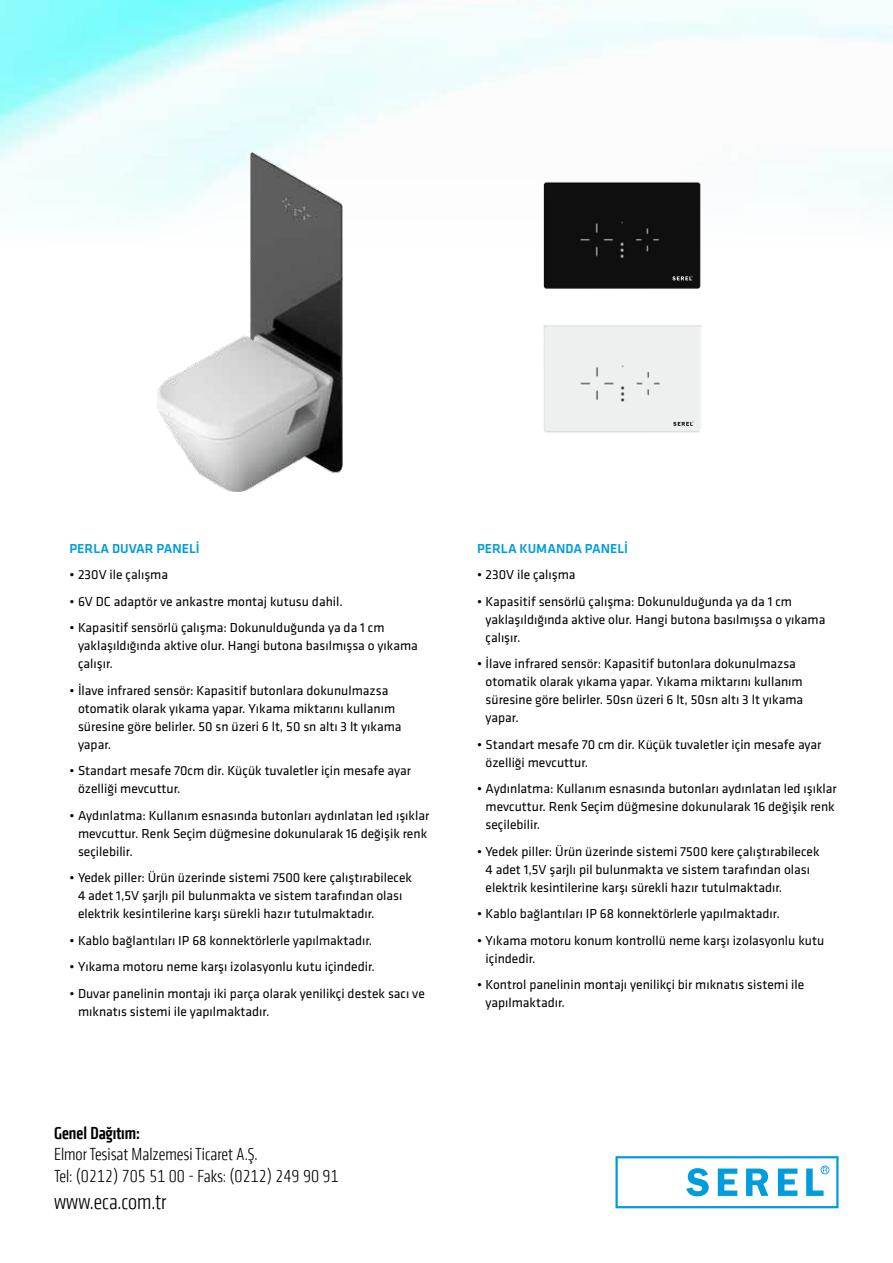
<style>
.page{position:relative;width:893px;height:1263px;background:#fff}
.page>*{position:absolute;margin:0;border:0;box-sizing:border-box;transform-origin:0 0}
.t1{font:22.5px "Klavika CH Light Cond TF";color:#000}
.t2{font:18px/21.6px "Klavika CH Light Cond TF";color:#000}
.t3{font:500 condensed 18px "Klavika CH";color:#000}
.t4{font:13.5px/18px "Klavika";color:#000}
.t5{font:500 13.5px "Klavika";color:#009ddd}
</style>
<div class="page">
<svg style="left:615px;top:1156px;width:223px;height:52px"></svg>
<img style="left:158px;top:152px;width:185px;height:340px">
<img style="left:543px;top:176px;width:171px;height:113px">
<div style="left:543px;top:324px;width:159px;height:109px;background:#eef0ef"></div>
<svg style="left:673px;top:421px;width:21px;height:5px"></svg>
<svg style="left:672px;top:276px;width:21px;height:4px"></svg>
<p class="t5" style="left:70px;top:539px;width:132px">PERLA DUVAR PANELİ</p>
<p class="t4" style="left:70px;top:565px;width:100px">• 230V ile çalışma</p>
<p class="t4" style="left:70px;top:592px;width:275px">• 6V DC adaptör ve ankastre montaj kutusu dahil.</p>
<p class="t4" style="left:78px;top:618px;width:341px;text-indent:-9px">• Kapasitif sensörlü çalışma: Dokunulduğunda ya da 1 cm yaklaşıldığında aktive olur. Hangi butona basılmışsa o yıkama çalışır.</p>
<p class="t4" style="left:78px;top:681px;width:325px;text-indent:-9px">• İlave infrared sensör: Kapasitif butonlara dokunulmazsa otomatik olarak yıkama yapar. Yıkama miktarını kullanım süresine göre belirler. 50 sn üzeri 6 lt, 50 sn altı 3 lt yıkama yapar.</p>
<p class="t4" style="left:78px;top:761px;width:334px;text-indent:-9px">• Standart mesafe 70cm dir. Küçük tuvaletler için mesafe ayar özelliği mevcuttur.</p>
<p class="t4" style="left:78px;top:806px;width:353px;text-indent:-9px">• Aydınlatma: Kullanım esnasında butonları aydınlatan led ışıklar mevcuttur. Renk Seçim düğmesine dokunularak 16 değişik renk seçilebilir.</p>
<p class="t4" style="left:78px;top:868px;width:335px;text-indent:-9px">• Yedek piller: Ürün üzerinde sistemi 7500 kere çalıştırabilecek<br>4 adet 1,5V şarjlı pil bulunmakta ve sistem tarafından olası elektrik kesintilerine karşı sürekli hazır tutulmaktadır.</p>
<p class="t4" style="left:70px;top:930px;width:304px">• Kablo bağlantıları IP 68 konnektörlerle yapılmaktadır.</p>
<p class="t4" style="left:70px;top:957px;width:307px">• Yıkama motoru neme karşı izolasyonlu kutu içindedir.</p>
<p class="t4" style="left:78px;top:983px;width:348px;text-indent:-9px">• Duvar panelinin montajı iki parça olarak yenilikçi destek sacı ve mıknatıs sistemi ile yapılmaktadır.</p>
<h2 class="t3" style="left:54px;top:1121px;width:88px">Genel Dağıtım:</h2>
<h2 class="t2" style="left:54px;top:1144px;width:286px">Elmor Tesisat Malzemesi Ticaret A.Ş.<br>Tel: (0212) 705 51 00 - Faks: (0212) 249 90 91</h2>
<h1 class="t1" style="left:54px;top:1189px;width:114px">www.eca.com.tr</h1>
<p class="t5" style="left:477px;top:539px;width:153px">PERLA KUMANDA PANELİ</p>
<p class="t4" style="left:477px;top:565px;width:100px">• 230V ile çalışma</p>
<p class="t4" style="left:486px;top:592px;width:341px;text-indent:-9px">• Kapasitif sensörlü çalışma: Dokunulduğunda ya da 1 cm yaklaşıldığında aktive olur. Hangi butona basılmışsa o yıkama çalışır.</p>
<p class="t4" style="left:486px;top:654px;width:319px;text-indent:-9px">• İlave infrared sensör: Kapasitif butonlara dokunulmazsa otomatik olarak yıkama yapar. Yıkama miktarını kullanım süresine göre belirler. 50sn üzeri 6 lt, 50sn altı 3 lt yıkama yapar.</p>
<p class="t4" style="left:486px;top:735px;width:337px;text-indent:-9px">• Standart mesafe 70 cm dir. Küçük tuvaletler için mesafe ayar özelliği mevcuttur.</p>
<p class="t4" style="left:486px;top:779px;width:353px;text-indent:-9px">• Aydınlatma: Kullanım esnasında butonları aydınlatan led ışıklar mevcuttur. Renk Seçim düğmesine dokunularak 16 değişik renk seçilebilir.</p>
<p class="t4" style="left:486px;top:842px;width:335px;text-indent:-9px">• Yedek piller: Ürün üzerinde sistemi 7500 kere çalıştırabilecek<br>4 adet 1,5V şarjlı pil bulunmakta ve sistem tarafından olası elektrik kesintilerine karşı sürekli hazır tutulmaktadır.</p>
<p class="t4" style="left:477px;top:904px;width:304px">• Kablo bağlantıları IP 68 konnektörlerle yapılmaktadır.</p>
<p class="t4" style="left:486px;top:930px;width:340px;text-indent:-9px">• Yıkama motoru konum kontrollü neme karşı izolasyonlu kutu içindedir.</p>
<p class="t4" style="left:486px;top:975px;width:320px;text-indent:-9px">• Kontrol panelinin montajı yenilikçi bir mıknatıs sistemi ile yapılmaktadır.</p>
</div>
